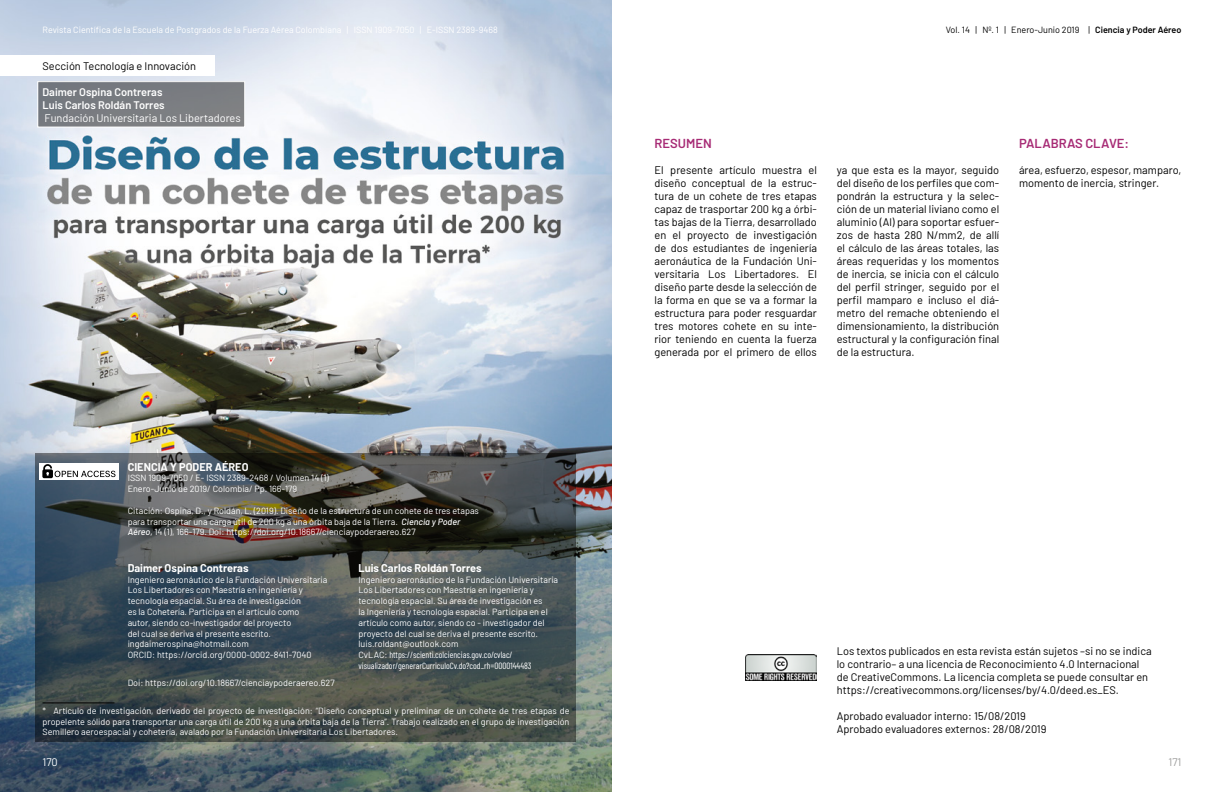
<style>
.page{position:relative;width:1224px;height:792px;background:#fff}
.page>*{position:absolute;margin:0;border:0;box-sizing:border-box;transform-origin:0 0}
.t1{font:600 13px "Barlow";color:#a72b75}
.t2{font:11px/13px "Barlow";color:#000}
.t3{font:700 11px "Barlow";color:#fff}
.t4{font:600 11px/13px "Barlow";color:#fff}
.t5{font:11px "Barlow";color:#fff}
.t6{font:11px "Barlow";color:#9d9d9c}
.t7{font:9px/10.8px "Barlow";color:#fff}
.t8{font:9px/10.8px "Barlow Condensed";color:#fff}
.t9{font:9px "Barlow";color:#000}
.s1{font-weight:500;font-style:italic}
.s2{font-family:"Barlow"}
.s3{font-weight:600}
</style>
<div class="page">
<img style="left:0;top:0;width:612px;height:792px">
<div style="left:0;top:55px;width:215px;height:20px;background:#fff"></div>
<img style="left:745px;top:655px;width:72px;height:25px">
<svg style="left:35px;top:454px;width:541px;height:288px;background:#434c4d"></svg>
<div style="left:39px;top:464px;width:80px;height:16px;background:#fff"></div>
<hr style="left:43px;top:702px;width:72px;height:1px;background:#000">
<svg style="left:42px;top:464px;width:74px;height:14px"></svg>
<div style="left:38px;top:82px;width:207px;height:45px;background:#7a7c81"></div>
<div style="left:37px;top:81px;width:208px;height:47px;border:1px solid #fff"></div>
<p class="t7" style="left:43px;top:24px;width:457px">Revista Científica de la Escuela de Postgrados de la Fuerza Aérea Colombiana | ISSN 1909-7050 | E-ISSN 2389-9468</p>
<p class="t2" style="left:43px;top:58px;width:155px">Sección Tecnología e Innovación</p>
<p class="t4" style="left:43px;top:84px;width:124px">Daimer Ospina Contreras<br>Luis Carlos Roldán Torres</p>
<p class="t5" style="left:45px;top:110px;width:198px">Fundación Universitaria Los Libertadores</p>
<p class="t3" style="left:128px;top:459px;width:122px">CIENCIA Y PODER AÉREO</p>
<p class="t7" style="left:128px;top:472px;width:203px">ISSN 1909-7050 / E- ISSN 2389-2468 / Volumen 14 (1)<br>Enero-Junio de 2019/ Colombia/ Pp. 166-179</p>
<p class="t7" style="left:128px;top:505px;width:353px">Citación: Ospina, D., y Roldán, L. (2019). Diseño de la estructura de un cohete de tres etapas para transportar una carga útil de 200 kg a una órbita baja de la Tierra. <span class="s1">Ciencia y Poder<br>Aéreo,</span> 14 (1), 166-179. Doi: https://doi.org/10.18667/cienciaypoderaereo.627</p>
<p class="t3" style="left:128px;top:560px;width:122px">Daimer Ospina Contreras</p>
<p class="t7" style="left:128px;top:573px;width:201px">Ingeniero aeronáutico de la Fundación Universitaria Los Libertadores con Maestría en ingeniería y tecnología espacial. Su área de investigación<br>es la Cohetería. Participa en el artículo como<br>autor, siendo co-investigador del proyecto<br>del cual se deriva el presente escrito. ingdaimerospina@hotmail.com<br>ORCID: https://orcid.org/0000-0002-8411-7040</p>
<p class="t7" style="left:128px;top:676px;width:208px">Doi: https://doi.org/10.18667/cienciaypoderaereo.627</p>
<p class="t3" style="left:359px;top:560px;width:125px">Luis Carlos Roldán Torres</p>
<p class="t7" style="left:359px;top:573px;width:201px">Ingeniero aeronáutico de la Fundación Universitaria Los Libertadores con Maestría en ingeniería y tecnología espacial. Su área de investigación es<br>la Ingeniería y tecnología espacial. Participa en el artículo como autor, siendo co - investigador del proyecto del cual se deriva el presente escrito. luis.roldant@outlook.com</p>
<p class="t8" style="left:359px;top:649px;width:175px"><span class="s2">CvLAC:</span> https://scienti.colciencias.gov.co/cvlac/ visualizador/generarCurriculoCv.do?cod_rh=0000144483</p>
<p class="t7" style="left:43px;top:704px;width:529px;text-align:justify">* Artículo de investigación, derivado del proyecto de investigación: “Diseño conceptual y preliminar de un cohete de tres etapas de propelente sólido para transportar una carga útil de 200 kg a una órbita baja de la Tierra”. Trabajo realizado en el grupo de investigación Semillero aeroespacial y cohetería, avalado por la Fundación Universitaria Los Libertadores.</p>
<p class="t5" style="left:43px;top:755px;width:17px">170</p>
<p class="t9" style="left:946px;top:23px;width:237px">Vol. 14 | Nº. 1 | Enero-Junio 2019 | <span class="s3">Ciencia y Poder Aéreo</span></p>
<h1 class="t1" style="left:655px;top:133px;width:59px">RESUMEN</h1>
<p class="t2" style="left:655px;top:162px;width:164px;text-align:justify">El presente artículo muestra el diseño conceptual de la estruc&shy;tura de un cohete de tres etapas capaz de trasportar 200 kg a órbi&shy;tas bajas de la Tierra, desarrollado en el proyecto de investigación de dos estudiantes de ingeniería aeronáutica de la Fundación Uni&shy;versitaria Los Libertadores. El diseño parte desde la selección de la forma en que se va a formar la estructura para poder resguardar tres motores cohete en su inte&shy;rior teniendo en cuenta la fuerza generada por el primero de ellos</p>
<p class="t2" style="left:837px;top:162px;width:164px;text-align:justify">ya que esta es la mayor, seguido del diseño de los perfiles que com&shy;pondrán la estructura y la selec&shy;ción de un material liviano como el aluminio (Al) para soportar esfuer&shy;zos de hasta 280 N/mm2, de allí el cálculo de las áreas totales, las áreas requeridas y los momentos de inercia, se inicia con el cálculo del perfil stringer, seguido por el perfil mamparo e incluso el diá&shy;metro del remache obteniendo el dimensionamiento, la distribución estructural y la configuración final de la estructura.</p>
<h1 class="t1" style="left:1019px;top:133px;width:112px">PALABRAS CLAVE:</h1>
<p class="t2" style="left:1019px;top:162px;width:164px">área, esfuerzo, espesor, mamparo, momento de inercia, stringer.</p>
<p class="t2" style="left:837px;top:643px;width:316px">Los textos publicados en esta revista están sujetos –si no se indica lo contrario– a una licencia de Reconocimiento 4.0 Internacional de CreativeCommons. La licencia completa se puede consultar en https://creativecommons.org/licenses/by/4.0/deed.es_ES.</p>
<p class="t2" style="left:837px;top:708px;width:211px">Aprobado evaluador interno: 15/08/2019<br>Aprobado evaluadores externos: 28/08/2019</p>
<p class="t6" style="left:1169px;top:755px;width:14px">171</p>
</div>
